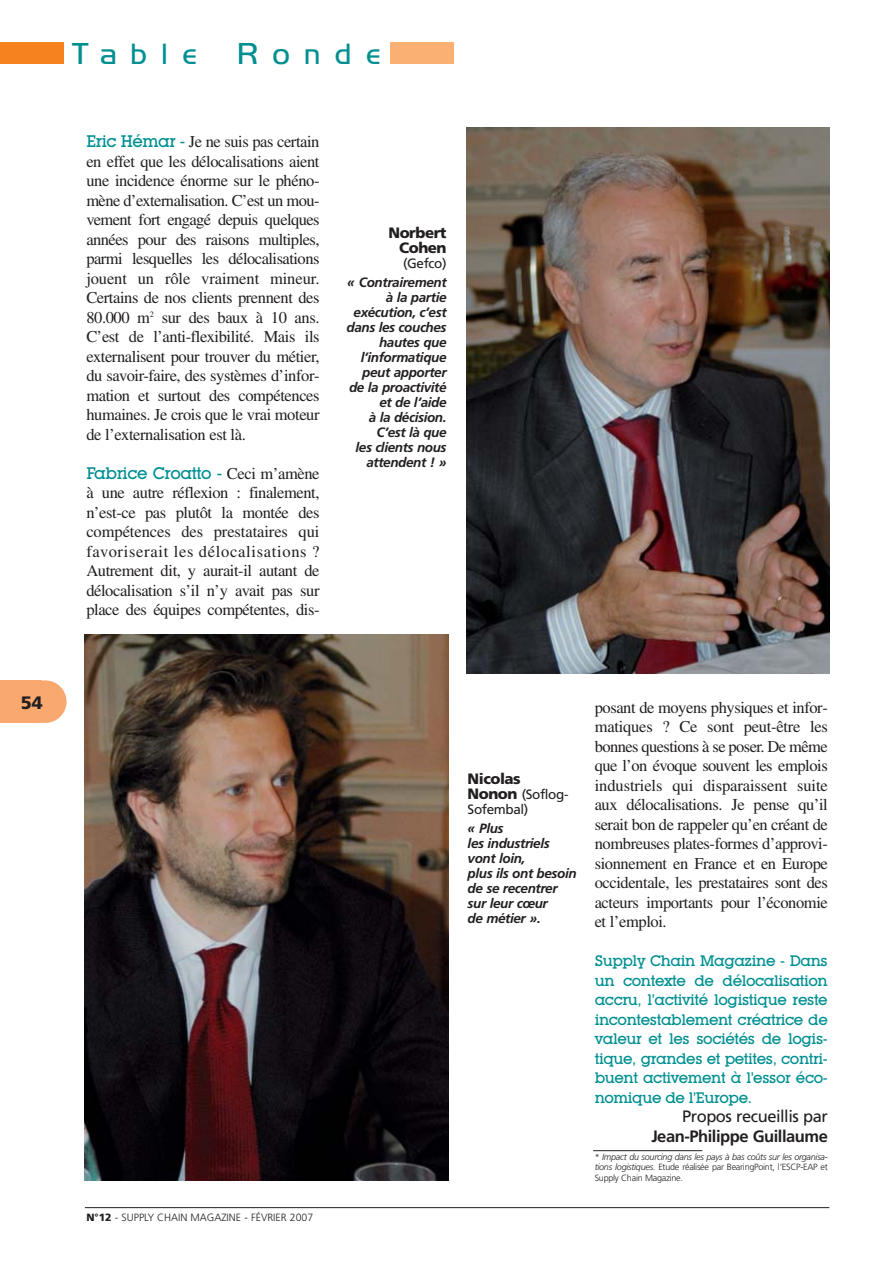
<style>
.page{position:relative;width:893px;height:1263px;background:#fff}
.page>*{position:absolute;margin:0;border:0;box-sizing:border-box;transform-origin:0 0}
.t1{font:27px "Hancock Park Light Laser";letter-spacing:.57em;color:#008f91}
.t2{font:900 18px "Frutiger";color:#231f20}
.t3{font:16.5px/19.5px "Times";letter-spacing:-.025em;color:#231f20;text-align:justify}
.t4{font:500 16.5px "Lubalin Graph IT Cby BT";letter-spacing:-.03em;color:#008f91}
.t5{font:700 16.5px "Frutiger";letter-spacing:-.03em;color:#231f20}
.t6{font:16.5px "Frutiger";letter-spacing:-.03em;color:#231f20}
.t7{font:500 15px/19.5px "Lubalin Graph IT Cby BT";letter-spacing:-.03em;color:#008f91;text-align:justify}
.t8{font:900 15px/15px "Frutiger";letter-spacing:-.03em;color:#231f20;text-align:right}
.t9{font:italic 700 13.5px/15px "Frutiger";letter-spacing:-.03em;color:#231f20}
.t10{font:13.5px/15px "Frutiger";letter-spacing:-.03em;color:#231f20}
.t11{font:300 10.5px "Frutiger";color:#231f20}
.t12{font:italic 300 9px/10.2px "Frutiger";letter-spacing:-.03em;color:#231f20;text-align:justify}
.s1{font-family:"Lubalin Graph IT Cby BT";font-weight:500;color:#008f91}
.s2{font-family:"Times";font-weight:400;color:#231f20}
.s3{font-weight:900}
.s4{font-weight:900;font-size:15px}
.s5{font-style:normal}
</style>
<div class="page">
<div style="left:24px;top:680px;width:43px;height:43px;background:#f9a870;border-radius:50%"></div>
<div style="left:0;top:680px;width:42px;height:43px;background:#f9a870"></div>
<hr style="left:85px;top:1207px;width:744px;height:1px;background:#231f20">
<div style="left:390px;top:43px;width:63px;height:21px;background:#fab072"></div>
<div style="left:0;top:43px;width:64px;height:21px;background:#f5821f"></div>
<img style="left:85px;top:635px;width:363px;height:546px">
<img style="left:466px;top:128px;width:363px;height:546px">
<hr style="left:593px;top:1150px;width:109px;height:1px;background:#231f20">
<h1 class="t1" style="left:72px;top:44px;width:126px">Table</h1>
<h1 class="t1" style="left:239px;top:44px;width:143px">Ronde</h1>
<p class="t3" style="left:86px;top:133px;width:235px"><span class="s1">Eric Hémar -</span> Je ne suis pas certain en effet que les délocalisations aient une incidence énorme sur le phéno&shy;mène d’externalisation. C’est un mou&shy;vement fort engagé depuis quelques années pour des raisons multiples, parmi lesquelles les délocalisations jouent un rôle vraiment mineur.<br>Certains de nos clients prennent des 80.000 m<sup>2</sup> sur des baux à 10 ans.<br>C’est de l’anti-flexibilité. Mais ils externalisent pour trouver du métier, du savoir-faire, des systèmes d’infor&shy;mation et surtout des compétences humaines. Je crois que le vrai moteur de l’externalisation est là.</p>
<p class="t4" style="left:86px;top:467px;width:235px">Fabrice Croatto - <span class="s2">Ceci m’amène</span></p>
<p class="t3" style="left:86px;top:484px;width:235px">à une autre réflexion : finalement, n’est-ce pas plutôt la montée des compétences des prestataires qui favoriserait les délocalisations ?<br>Autrement dit, y aurait-il autant de délocalisation s’il n’y avait pas sur place des équipes compétentes, dis-</p>
<p class="t8" style="left:388px;top:226px;width:60px">Norbert<br>Cohen</p>
<p class="t10" style="left:403px;top:257px;width:45px">(Gefco)</p>
<p class="t9" style="left:346px;top:276px;width:102px;text-align:right">« Contrairement à la partie exécution, c’est dans les couches hautes que l’informatique peut apporter de la proactivité et de l’aide<br>à la décision.<br>C’est là que<br>les clients nous attendent ! »</p>
<p class="t2" style="left:21px;top:695px;width:24px">54</p>
<p class="t11" style="left:86px;top:1213px;width:228px"><span class="s3">N°12</span> - SUPPLY CHAIN MAGAZINE - FÉVRIER 2007</p>
<p class="t8" style="left:467px;top:772px;width:55px">Nicolas</p>
<p class="t10" style="left:467px;top:788px;width:102px"><span class="s4">Nonon</span> (Soflog-<br>Sofembal)</p>
<p class="t9" style="left:467px;top:822px;width:111px">« Plus<br>les industriels vont loin,<br>plus ils ont besoin de se recentrer sur leur cœur<br>de métier ».</p>
<p class="t3" style="left:594px;top:699px;width:235px">posant de moyens physiques et infor&shy;matiques ? Ce sont peut-être les bonnes questions à se poser. De même que l’on évoque souvent les emplois industriels qui disparaissent suite aux délocalisations. Je pense qu’il serait bon de rappeler qu’en créant de nombreuses plates-formes d’approvi&shy;sionnement en France et en Europe occidentale, les prestataires sont des acteurs importants pour l’économie et l’emploi.</p>
<p class="t7" style="left:594px;top:952px;width:235px">Supply Chain Magazine - Dans un contexte de délocalisation accru, l’activité logistique reste incontestablement créatrice de valeur et les sociétés de logis&shy;tique, grandes et petites, contri&shy;buent activement à l’essor éco&shy;nomique de l’Europe.</p>
<p class="t6" style="left:682px;top:1110px;width:147px">Propos recueillis par</p>
<p class="t5" style="left:651px;top:1129px;width:178px">Jean-Philippe Guillaume</p>
<p class="t12" style="left:594px;top:1153px;width:235px"><span class="s5">*</span> Impact du sourcing dans les pays à bas coûts sur les organisa&shy;tions logistiques<span class="s5">. Etude réalisée par BearingPoint, l’ESCP-EAP et Supply Chain Magazine.</span></p>
</div>
